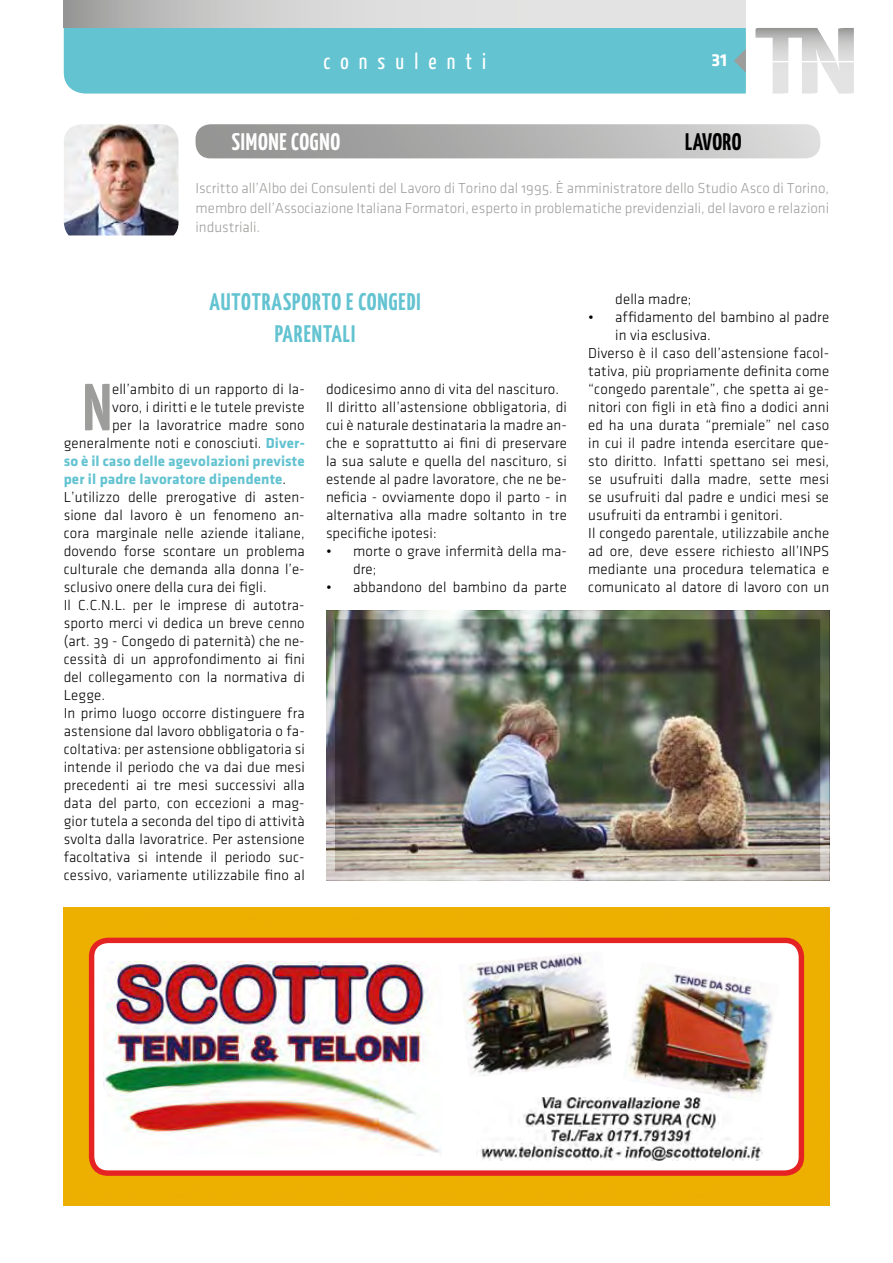
<style>
.page{position:relative;width:893px;height:1263px;background:#fff}
.page>*{position:absolute;margin:0;border:0;box-sizing:border-box;transform-origin:0 0}
.t1{font:700 66.45px "Yanone Kaffeesatz";color:#9d9d9c}
.t2{font:700 24px/31.5px "Yanone Kaffeesatz";letter-spacing:.04em;color:#63c3d1;text-align:center}
.t3{font:700 24px "Yanone Kaffeesatz";letter-spacing:.03em;color:#fff}
.t4{font:700 24px "Yanone Kaffeesatz";letter-spacing:.01em;color:#000}
.t5{font:22.5px "Yanone Kaffeesatz";letter-spacing:.45em;color:#fff}
.t6{font:700 18px "Klavika";color:#fff}
.t7{font:15px/18px "Klavika Light OSF";letter-spacing:.01em;color:#000}
.t8{font:15px/19.5px "Klavika Light OSF";color:#9d9d9c;text-align:justify}
.t9{font:700 15px/18px "Klavika";letter-spacing:.01em;color:#63c3d1}
.s1{font-family:"Klavika";font-weight:700;color:#63c3d1}
.s2{font-family:"Klavika Light OSF";font-weight:400;color:#000}
</style>
<div class="page">
<div style="left:64px;top:908px;width:765px;height:297px;background:#edaf00"></div>
<div style="left:92px;top:940px;width:709px;height:233px;background:#fff;border-radius:16px"></div>
<div style="left:89px;top:938px;width:715px;height:238px;border:5px solid #e52322;border-radius:16px"></div>
<img style="left:103px;top:961px;width:337px;height:195px">
<img style="left:476px;top:1097px;width:286px;height:63px">
<img style="left:622px;top:972px;width:151px;height:131px">
<img style="left:463px;top:953px;width:149px;height:123px">
<svg style="left:196px;top:124px;width:624px;height:34px;background:#b3b3b3"></svg>
<img style="left:64px;top:124px;width:115px;height:111px">
<img style="left:336px;top:620px;width:483px;height:250px">
<div style="left:326px;top:610px;width:503px;height:270px;border:9px solid #fff"></div>
<div style="left:64px;top:28px;width:682px;height:66px;background:#63c3d1"></div>
<svg style="left:64px;top:0;width:682px;height:28px;background:#d4d4d3"></svg>
<svg style="left:755px;top:28px;width:99px;height:33px"></svg>
<svg style="left:772px;top:62px;width:82px;height:32px;fill:#e3e3e3"></svg>
<h3 class="t5" style="left:324px;top:47px;width:164px">consulenti</h3>
<p class="t6" style="left:711px;top:50px;width:17px">31</p>
<h2 class="t3" style="left:232px;top:127px;width:110px">SIMONE COGNO</h2>
<h2 class="t4" style="left:685px;top:127px;width:58px">LAVORO</h2>
<p class="t8" style="left:196px;top:179px;width:635px">Iscritto all’Albo dei Consulenti del Lavoro di Torino dal 1995. È amministratore dello Studio Asco di Torino, membro dell’Associazione Italiana Formatori, esperto in problematiche previdenziali, del lavoro e relazioni industriali.</p>
<h2 class="t2" style="left:209px;top:286px;width:213px">AUTOTRASPORTO E CONGEDI<br>PARENTALI</h2>
<h1 class="t1" style="left:83px;top:367px;width:30px">N</h1>
<p class="t7" style="left:64px;top:380px;width:242px;text-align:right">ell’ambito di un rapporto di la-<br>voro, i diritti e le tutele previste<br>per la lavoratrice madre sono generalmente noti e conosciuti. <span class="s1">Diver-</span></p>
<p class="t9" style="left:64px;top:453px;width:242px">so è il caso delle agevolazioni previste per il padre lavoratore dipendente<span class="s2">.</span></p>
<p class="t7" style="left:64px;top:488px;width:242px">L’utilizzo delle prerogative di asten&shy;sione dal lavoro è un fenomeno an&shy;cora marginale nelle aziende italiane, dovendo forse scontare un problema culturale che demanda alla donna l’e&shy;sclusivo onere della cura dei figli.<br>Il C.C.N.L. per le imprese di autotra&shy;sporto merci vi dedica un breve cenno (art. 39 - Congedo di paternità) che ne&shy;cessità di un approfondimento ai fini del collegamento con la normativa di Legge.<br>In primo luogo occorre distinguere fra astensione dal lavoro obbligatoria o fa&shy;coltativa: per astensione obbligatoria si intende il periodo che va dai due mesi precedenti ai tre mesi successivi alla data del parto, con eccezioni a mag&shy;gior tutela a seconda del tipo di attività svolta dalla lavoratrice. Per astensione facoltativa si intende il periodo suc&shy;cessivo, variamente utilizzabile fino al</p>
<p class="t7" style="left:326px;top:380px;width:242px">dodicesimo anno di vita del nascituro.<br>Il diritto all’astensione obbligatoria, di cui è naturale destinataria la madre an&shy;che e soprattutto ai fini di preservare la sua salute e quella del nascituro, si estende al padre lavoratore, che ne be&shy;neficia - ovviamente dopo il parto - in alternativa alla madre soltanto in tre specifiche ipotesi:</p>
<p class="t7" style="left:353px;top:542px;width:215px;text-indent:-27px">• morte o grave infermità della ma&shy;dre;</p>
<p class="t7" style="left:326px;top:578px;width:242px">• abbandono del bambino da parte</p>
<p class="t7" style="left:615px;top:290px;width:78px">della madre;</p>
<p class="t7" style="left:588px;top:308px;width:242px">• affidamento del bambino al padre</p>
<p class="t7" style="left:615px;top:326px;width:97px">in via esclusiva.</p>
<p class="t7" style="left:588px;top:344px;width:242px">Diverso è il caso dell’astensione facol-</p>
<p class="t7" style="left:588px;top:362px;width:242px">tativa, più propriamente definita come</p>
<p class="t7" style="left:588px;top:380px;width:242px">“congedo parentale”, che spetta ai ge-</p>
<p class="t7" style="left:588px;top:398px;width:242px">nitori con figli in età fino a dodici anni</p>
<p class="t7" style="left:588px;top:416px;width:242px">ed ha una durata “premiale” nel caso</p>
<p class="t7" style="left:588px;top:434px;width:242px">in cui il padre intenda esercitare que-</p>
<p class="t7" style="left:588px;top:452px;width:242px">sto diritto. Infatti spettano sei mesi,</p>
<p class="t7" style="left:588px;top:470px;width:242px">se usufruiti dalla madre, sette mesi</p>
<p class="t7" style="left:588px;top:488px;width:242px">se usufruiti dal padre e undici mesi se</p>
<p class="t7" style="left:588px;top:506px;width:196px">usufruiti da entrambi i genitori.</p>
<p class="t7" style="left:588px;top:524px;width:242px">Il congedo parentale, utilizzabile anche</p>
<p class="t7" style="left:588px;top:542px;width:242px">ad ore, deve essere richiesto all’INPS</p>
<p class="t7" style="left:588px;top:560px;width:242px">mediante una procedura telematica e</p>
<p class="t7" style="left:588px;top:578px;width:242px">comunicato al datore di lavoro con un</p>
</div>
